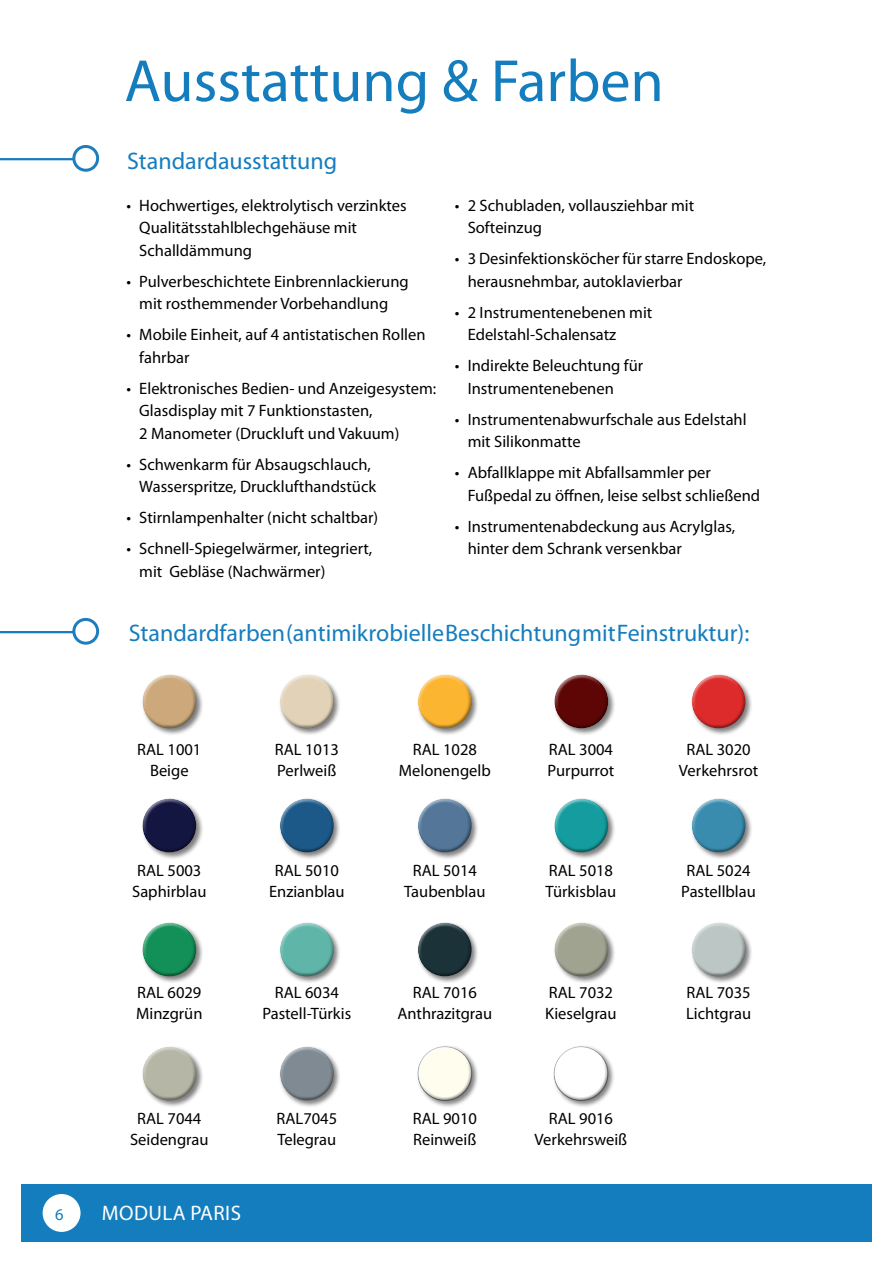
<style>
.page{position:relative;width:893px;height:1263px;background:#fff}
.page>*{position:absolute;margin:0;border:0;box-sizing:border-box;transform-origin:0 0}
.t1{font:60px "Myriad Pro";color:#147dbe}
.t2{font:24px "Myriad Pro";color:#147dbe}
.t3{font:21px "Myriad Pro";letter-spacing:.02em;color:#fff}
.t4{font:16.5px/21px "Myriad Pro";color:#000}
.t5{font:16.5px "Myriad Pro";color:#147dbe}
</style>
<div class="page">
<div style="left:21px;top:1184px;width:851px;height:58px;background:#147dbe"></div>
<div style="left:43px;top:1194px;width:38px;height:38px;background:#fff;border-radius:50%"></div>
<hr style="left:0;top:158px;width:86px;height:2px;background:#147dbe">
<div style="left:74px;top:146px;width:24px;height:24px;background:#fff;border-radius:50%"></div>
<div style="left:72px;top:145px;width:27px;height:27px;border:3px solid #1d7dbe;border-radius:50%"></div>
<hr style="left:0;top:631px;width:86px;height:2px;background:#147dbe">
<div style="left:74px;top:619px;width:24px;height:24px;background:#fff;border-radius:50%"></div>
<div style="left:72px;top:618px;width:27px;height:27px;border:3px solid #1d7dbe;border-radius:50%"></div>
<div style="left:141px;top:1045px;width:63px;height:63px;background:#000;opacity:.5"></div>
<div style="left:142px;top:1045px;width:54px;height:43px;background:#fff;opacity:.6"></div>
<div style="left:142px;top:1055px;width:56px;height:45px;background:#000;opacity:.4"></div>
<div style="left:141px;top:673px;width:63px;height:63px;background:#000;opacity:.5"></div>
<div style="left:142px;top:673px;width:54px;height:43px;background:#fff;opacity:.6"></div>
<div style="left:142px;top:683px;width:56px;height:45px;background:#000;opacity:.4"></div>
<div style="left:141px;top:797px;width:63px;height:63px;background:#000;opacity:.5"></div>
<div style="left:142px;top:797px;width:54px;height:43px;background:#fff;opacity:.6"></div>
<div style="left:142px;top:807px;width:56px;height:45px;background:#000;opacity:.4"></div>
<div style="left:141px;top:921px;width:63px;height:63px;background:#000;opacity:.5"></div>
<div style="left:142px;top:921px;width:54px;height:43px;background:#fff;opacity:.6"></div>
<div style="left:142px;top:931px;width:56px;height:45px;background:#000;opacity:.4"></div>
<div style="left:278px;top:1045px;width:63px;height:63px;background:#000;opacity:.5"></div>
<div style="left:279px;top:1045px;width:54px;height:43px;background:#fff;opacity:.6"></div>
<div style="left:280px;top:1055px;width:56px;height:45px;background:#000;opacity:.4"></div>
<div style="left:278px;top:673px;width:63px;height:63px;background:#000;opacity:.5"></div>
<div style="left:279px;top:673px;width:54px;height:43px;background:#fff;opacity:.6"></div>
<div style="left:280px;top:683px;width:56px;height:45px;background:#000;opacity:.4"></div>
<div style="left:278px;top:797px;width:63px;height:63px;background:#000;opacity:.5"></div>
<div style="left:279px;top:797px;width:54px;height:43px;background:#fff;opacity:.6"></div>
<div style="left:280px;top:807px;width:56px;height:45px;background:#000;opacity:.4"></div>
<div style="left:278px;top:921px;width:63px;height:63px;background:#000;opacity:.5"></div>
<div style="left:279px;top:921px;width:54px;height:43px;background:#fff;opacity:.6"></div>
<div style="left:280px;top:931px;width:56px;height:45px;background:#000;opacity:.4"></div>
<div style="left:416px;top:1044px;width:64px;height:64px;background:#000;opacity:.5"></div>
<div style="left:417px;top:1043px;width:55px;height:45px;background:#fff;opacity:.6"></div>
<div style="left:417px;top:1055px;width:57px;height:47px;background:#000;opacity:.4"></div>
<div style="left:416px;top:673px;width:63px;height:63px;background:#000;opacity:.5"></div>
<div style="left:417px;top:673px;width:54px;height:43px;background:#fff;opacity:.6"></div>
<div style="left:418px;top:683px;width:56px;height:45px;background:#000;opacity:.4"></div>
<div style="left:416px;top:797px;width:63px;height:63px;background:#000;opacity:.5"></div>
<div style="left:417px;top:797px;width:54px;height:43px;background:#fff;opacity:.6"></div>
<div style="left:418px;top:807px;width:56px;height:45px;background:#000;opacity:.4"></div>
<div style="left:416px;top:921px;width:63px;height:63px;background:#000;opacity:.5"></div>
<div style="left:417px;top:921px;width:54px;height:43px;background:#fff;opacity:.6"></div>
<div style="left:418px;top:931px;width:56px;height:45px;background:#000;opacity:.4"></div>
<div style="left:552px;top:1044px;width:64px;height:64px;background:#000;opacity:.5"></div>
<div style="left:553px;top:1043px;width:55px;height:45px;background:#fff;opacity:.6"></div>
<div style="left:553px;top:1055px;width:57px;height:47px;background:#000;opacity:.4"></div>
<div style="left:553px;top:673px;width:63px;height:63px;background:#000;opacity:.5"></div>
<div style="left:554px;top:673px;width:54px;height:43px;background:#fff;opacity:.6"></div>
<div style="left:554px;top:683px;width:56px;height:45px;background:#000;opacity:.4"></div>
<div style="left:553px;top:797px;width:63px;height:63px;background:#000;opacity:.5"></div>
<div style="left:554px;top:797px;width:54px;height:43px;background:#fff;opacity:.6"></div>
<div style="left:554px;top:807px;width:56px;height:45px;background:#000;opacity:.4"></div>
<div style="left:553px;top:921px;width:63px;height:63px;background:#000;opacity:.5"></div>
<div style="left:554px;top:921px;width:54px;height:43px;background:#fff;opacity:.6"></div>
<div style="left:554px;top:931px;width:56px;height:45px;background:#000;opacity:.4"></div>
<div style="left:690px;top:673px;width:63px;height:63px;background:#000;opacity:.5"></div>
<div style="left:691px;top:673px;width:54px;height:43px;background:#fff;opacity:.6"></div>
<div style="left:692px;top:683px;width:56px;height:45px;background:#000;opacity:.4"></div>
<div style="left:690px;top:797px;width:63px;height:63px;background:#000;opacity:.5"></div>
<div style="left:691px;top:797px;width:54px;height:43px;background:#fff;opacity:.6"></div>
<div style="left:692px;top:807px;width:56px;height:45px;background:#000;opacity:.4"></div>
<div style="left:690px;top:921px;width:63px;height:63px;background:#000;opacity:.5"></div>
<div style="left:691px;top:921px;width:54px;height:43px;background:#fff;opacity:.6"></div>
<div style="left:692px;top:931px;width:56px;height:45px;background:#000;opacity:.4"></div>
<h1 class="t1" style="left:124px;top:44px;width:541px">Ausstattung &amp; Farben</h1>
<h2 class="t2" style="left:127px;top:146px;width:211px">Standardausstattung</h2>
<p class="t4" style="left:139px;top:194px;width:269px;line-height:22.5px;text-indent:-13px">• Hochwertiges, elektrolytisch verzinktes<br>Qualitätsstahlblechgehäuse mit<br>Schalldämmung</p>
<p class="t4" style="left:127px;top:270px;width:284px;line-height:22.5px;text-align:center">• Pulverbeschichtete Einbrennlackierung mit rosthemmender Vorbehandlung</p>
<p class="t4" style="left:139px;top:323px;width:288px;line-height:22.5px;text-indent:-13px">• Mobile Einheit, auf 4 antistatischen Rollen fahrbar</p>
<p class="t4" style="left:139px;top:377px;width:298px;line-height:22.5px;text-indent:-13px">• Elektronisches Bedien- und Anzeigesystem:<br>Glasdisplay mit 7 Funktionstasten,<br>2 Manometer (Druckluft und Vakuum)</p>
<p class="t4" style="left:139px;top:453px;width:238px;line-height:22.5px;text-indent:-13px">• Schwenkarm für Absaugschlauch,<br>Wasserspritze, Drucklufthandstück</p>
<p class="t4" style="left:127px;top:507px;width:253px">• Stirnlampenhalter (nicht schaltbar)</p>
<p class="t4" style="left:139px;top:537px;width:234px;line-height:22.5px;text-indent:-13px">• Schnell-Spiegelwärmer, integriert, mit Gebläse (Nachwärmer)</p>
<p class="t4" style="left:468px;top:194px;width:228px;line-height:22.5px;text-indent:-13px">• 2 Schubladen, vollausziehbar mit<br>Softeinzug</p>
<p class="t4" style="left:468px;top:247px;width:300px;line-height:22.5px;text-indent:-13px">• 3 Desinfektionsköcher für starre Endoskope, herausnehmbar, autoklavierbar</p>
<p class="t4" style="left:468px;top:301px;width:186px;line-height:22.5px;text-indent:-13px">• 2 Instrumentenebenen mit<br>Edelstahl-Schalensatz</p>
<p class="t4" style="left:468px;top:354px;width:177px;line-height:22.5px;text-indent:-13px">• Indirekte Beleuchtung für<br>Instrumentenebenen</p>
<p class="t4" style="left:468px;top:408px;width:280px;line-height:22.5px;text-indent:-13px">• Instrumentenabwurfschale aus Edelstahl mit Silikonmatte</p>
<p class="t4" style="left:468px;top:461px;width:294px;line-height:22.5px;text-indent:-13px">• Abfallklappe mit Abfallsammler per<br>Fußpedal zu öffnen, leise selbst schließend</p>
<p class="t4" style="left:468px;top:515px;width:269px;line-height:22.5px;text-indent:-13px">• Instrumentenabdeckung aus Acrylglas, hinter dem Schrank versenkbar</p>
<h2 class="t2" style="left:129px;top:618px;width:622px">Standardfarben (antimikrobielle Beschichtung mit Feinstruktur):</h2>
<p class="t4" style="left:137px;top:738px;width:66px;text-align:center">RAL 1001<br>Beige</p>
<p class="t4" style="left:275px;top:738px;width:66px">RAL 1013<br>Perlweiß</p>
<p class="t4" style="left:399px;top:738px;width:93px;text-align:center">RAL 1028<br>Melonengelb</p>
<p class="t4" style="left:548px;top:738px;width:68px">RAL 3004<br>Purpurrot</p>
<p class="t4" style="left:679px;top:738px;width:81px;text-align:center">RAL 3020<br>Verkehrsrot</p>
<p class="t4" style="left:132px;top:859px;width:76px;text-align:center">RAL 5003<br>Saphirblau</p>
<p class="t4" style="left:269px;top:859px;width:77px;text-align:center">RAL 5010<br>Enzianblau</p>
<p class="t4" style="left:404px;top:859px;width:83px;text-align:center">RAL 5014<br>Taubenblau</p>
<p class="t4" style="left:546px;top:859px;width:72px">RAL 5018<br>Türkisblau</p>
<p class="t4" style="left:681px;top:859px;width:76px;text-align:center">RAL 5024<br>Pastellblau</p>
<p class="t4" style="left:136px;top:982px;width:68px">RAL 6029<br>Minzgrün</p>
<p class="t4" style="left:262px;top:982px;width:90px;text-align:center">RAL 6034<br>Pastell-Türkis</p>
<p class="t4" style="left:397px;top:982px;width:96px;text-align:center">RAL 7016<br>Anthrazitgrau</p>
<p class="t4" style="left:545px;top:982px;width:73px">RAL 7032<br>Kieselgrau</p>
<p class="t4" style="left:686px;top:982px;width:66px">RAL 7035<br>Lichtgrau</p>
<p class="t4" style="left:130px;top:1108px;width:80px;text-align:center">RAL 7044<br>Seidengrau</p>
<p class="t4" style="left:276px;top:1108px;width:62px">RAL7045<br>Telegrau</p>
<p class="t4" style="left:413px;top:1108px;width:66px">RAL 9010<br>Reinweiß</p>
<p class="t4" style="left:535px;top:1108px;width:94px;text-align:center">RAL 9016<br>Verkehrsweiß</p>
<p class="t5" style="left:55px;top:1204px;width:10px">6</p>
<p class="t3" style="left:102px;top:1200px;width:32px">MODULA</p>
<p class="t3" style="left:190px;top:1200px;width:52px">PARIS</p>
</div>
